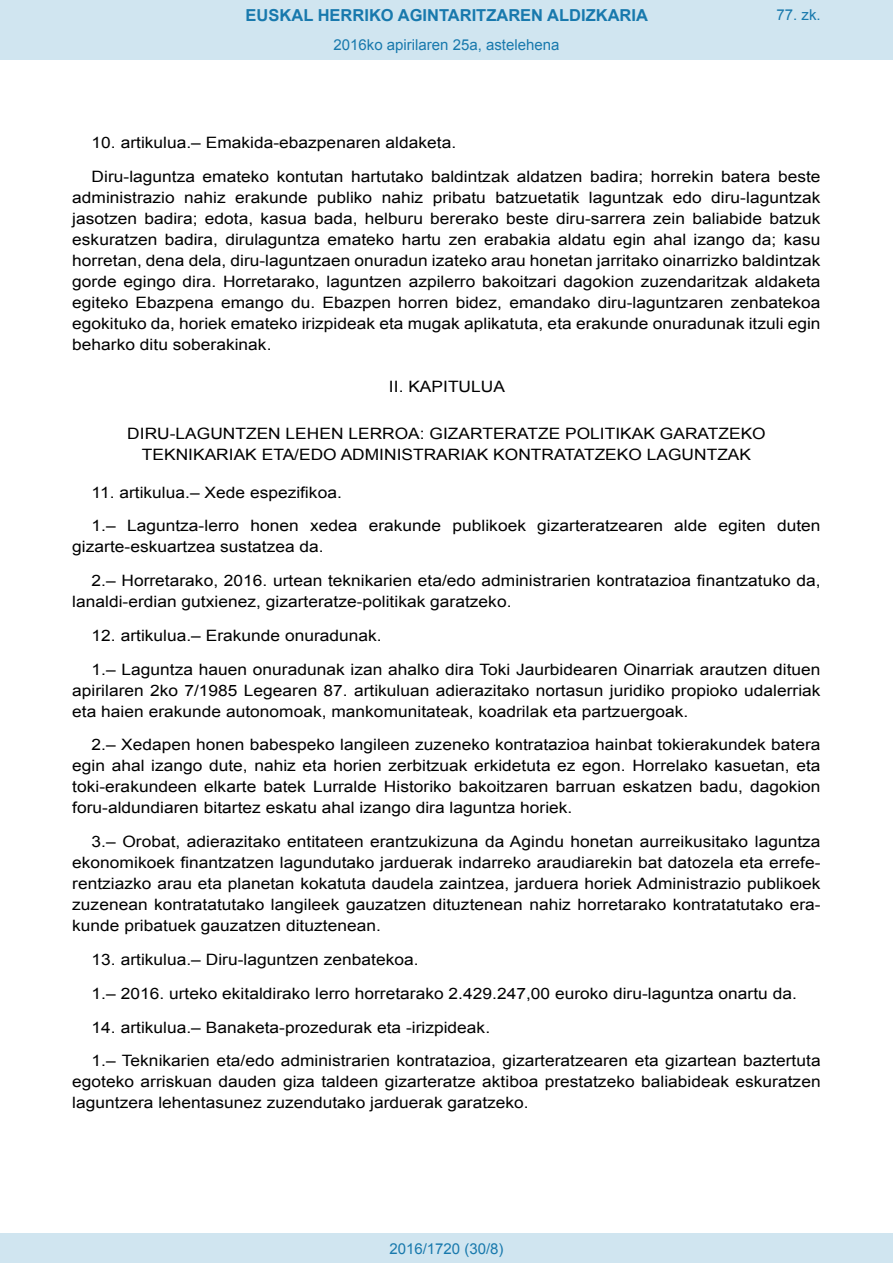
<style>
.page{position:relative;width:893px;height:1263px;background:#fff}
.page>*{position:absolute;margin:0;border:0;box-sizing:border-box;transform-origin:0 0}
.t1{font:700 16.5px "Arial";color:#1879ad}
.BOPVDetalle{font:15.6px/21px "Arial";color:#000;text-align:justify;scale:1.11 1}
.BOPVClave{font:15.6px/21px "Arial";color:#000;text-align:center;scale:1.11 1}
.Paginacion_Centro{font:15px "Arial";color:#1879ad}
</style>
<div class="page">
<div style="left:0;top:0;width:893px;height:60px;background:#d0e5f0"></div>
<div style="left:0;top:1233px;width:893px;height:30px;background:#d0e5f0"></div>
<p class="t1" style="left:246px;top:4px;width:404px">EUSKAL HERRIKO AGINTARITZAREN ALDIZKARIA</p>
<p class="Paginacion_Centro" style="left:333px;top:35px;width:227px">2016ko apirilaren 25a, astelehena</p>
<p class="Paginacion_Centro" style="left:776px;top:5px;width:46px">77. zk.</p>
<p class="BOPVDetalle" style="left:92px;top:132px;width:330px">10. artikulua.– Emakida-ebazpenaren aldaketa.</p>
<p class="BOPVDetalle" style="left:72px;top:166px;width:676px;text-indent:19px">Diru-laguntza emateko kontutan hartutako baldintzak aldatzen badira; horrekin batera beste administrazio nahiz erakunde publiko nahiz pribatu batzuetatik laguntzak edo diru-laguntzak jasotzen badira; edota, kasua bada, helburu bererako beste diru-sarrera zein baliabide batzuk eskuratzen badira, dirulaguntza emateko hartu zen erabakia aldatu egin ahal izango da; kasu horretan, dena dela, diru-laguntzaen onuradun izateko arau honetan jarritako oinarrizko baldintzak gorde egingo dira. Horretarako, laguntzen azpilerro bakoitzari dagokion zuzendaritzak aldaketa egiteko Ebazpena emango du. Ebazpen horren bidez, emandako diru-laguntzaren zenbatekoa egokituko da, horiek emateko irizpideak eta mugak aplikatuta, eta erakunde onuradunak itzuli egin beharko ditu soberakinak.</p>
<p class="BOPVClave" style="left:389px;top:376px;width:106px">II. KAPITULUA</p>
<p class="BOPVClave" style="left:127px;top:423px;width:577px">DIRU-LAGUNTZEN LEHEN LERROA: GIZARTERATZE POLITIKAK GARATZEKO<br>TEKNIKARIAK ETA/EDO ADMINISTRARIAK KONTRATATZEKO LAGUNTZAK</p>
<p class="BOPVDetalle" style="left:92px;top:482px;width:227px">11. artikulua.– Xede espezifikoa.</p>
<p class="BOPVDetalle" style="left:72px;top:516px;width:676px;text-indent:19px">1.– Laguntza-lerro honen xedea erakunde publikoek gizarteratzearen alde egiten duten gizarte-eskuartzea sustatzea da.</p>
<p class="BOPVDetalle" style="left:72px;top:570px;width:676px;text-indent:19px">2.– Horretarako, 2016. urtean teknikarien eta/edo administrarien kontratazioa finantzatuko da, lanaldi-erdian gutxienez, gizarteratze-politikak garatzeko.</p>
<p class="BOPVDetalle" style="left:92px;top:625px;width:263px">12. artikulua.– Erakunde onuradunak.</p>
<p class="BOPVDetalle" style="left:72px;top:659px;width:676px;text-indent:19px">1.– Laguntza hauen onuradunak izan ahalko dira Toki Jaurbidearen Oinarriak arautzen dituen apirilaren 2ko 7/1985 Legearen 87. artikuluan adierazitako nortasun juridiko propioko udalerriak eta haien erakunde autonomoak, mankomunitateak, koadrilak eta partzuergoak.</p>
<p class="BOPVDetalle" style="left:72px;top:735px;width:676px;text-indent:19px">2.– Xedapen honen babespeko langileen zuzeneko kontratazioa hainbat tokierakundek batera egin ahal izango dute, nahiz eta horien zerbitzuak erkidetuta ez egon. Horrelako kasuetan, eta toki-erakundeen elkarte batek Lurralde Historiko bakoitzaren barruan eskatzen badu, dagokion foru-aldundiaren bitartez eskatu ahal izango dira laguntza horiek.</p>
<p class="BOPVDetalle" style="left:72px;top:831px;width:676px;text-indent:19px">3.– Orobat, adierazitako entitateen erantzukizuna da Agindu honetan aurreikusitako laguntza ekonomikoek finantzatzen lagundutako jarduerak indarreko araudiarekin bat datozela eta errefe&shy;rentziazko arau eta planetan kokatuta daudela zaintzea, jarduera horiek Administrazio publikoek zuzenean kontratatutako langileek gauzatzen dituztenean nahiz horretarako kontratatutako era&shy;kunde pribatuek gauzatzen dituztenean.</p>
<p class="BOPVDetalle" style="left:92px;top:949px;width:296px">13. artikulua.– Diru-laguntzen zenbatekoa.</p>
<p class="BOPVDetalle" style="left:92px;top:983px;width:637px">1.– 2016. urteko ekitaldirako lerro horretarako 2.429.247,00 euroko diru-laguntza onartu da.</p>
<p class="BOPVDetalle" style="left:92px;top:1017px;width:361px">14. artikulua.– Banaketa-prozedurak eta -irizpideak.</p>
<p class="BOPVDetalle" style="left:72px;top:1050px;width:676px;text-indent:19px">1.– Teknikarien eta/edo administrarien kontratazioa, gizarteratzearen eta gizartean baztertuta egoteko arriskuan dauden giza taldeen gizarteratze aktiboa prestatzeko baliabideak eskuratzen laguntzera lehentasunez zuzendutako jarduerak garatzeko.</p>
<p class="Paginacion_Centro" style="left:389px;top:1238px;width:116px">2016/1720 (30/8)</p>
</div>
